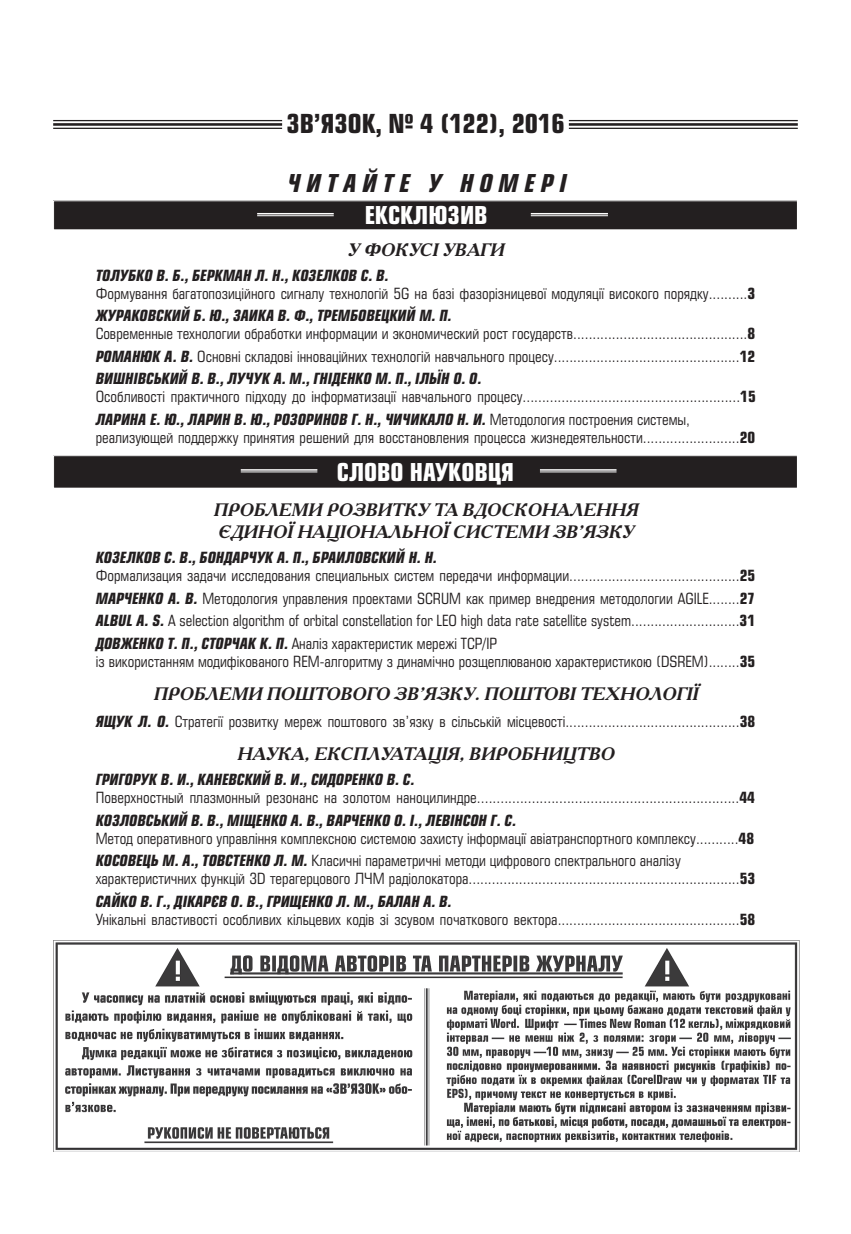
<style>
.page{position:relative;width:851px;height:1234px;background:#fff}
.page>*{position:absolute;margin:0;border:0;box-sizing:border-box;transform-origin:0 0}
.t1{font:700 25.5px "Europe Cond";color:#231f20}
.t2{font:700 24px "Europe Cond";color:#fff}
.t3{font:italic 700 24px "Europe Cond";color:#231f20}
.t4{font:italic 700 18px/21.6px "Academy C";color:#231f20}
.t5{font:15px/18px "Europe Cond";color:#231f20}
.t6{font:italic 700 15px "Europe Cond";color:#231f20}
.s1{font-weight:700;font-style:italic}
.s2{font-weight:700}
</style>
<div class="page">
<div style="left:54px;top:201px;width:743px;height:29px;background:#231f20"></div>
<hr style="left:257px;top:213px;width:77px;height:1px;background:#fff">
<hr style="left:257px;top:215px;width:77px;height:1px;background:#fff">
<hr style="left:530px;top:213px;width:78px;height:1px;background:#fff">
<hr style="left:530px;top:215px;width:78px;height:1px;background:#fff">
<div style="left:54px;top:455px;width:743px;height:33px;background:#231f20"></div>
<div style="left:53px;top:455px;width:744px;height:33px;border:1px solid #fff"></div>
<hr style="left:241px;top:469px;width:76px;height:1px;background:#fff">
<hr style="left:241px;top:471px;width:76px;height:1px;background:#fff">
<hr style="left:540px;top:469px;width:76px;height:1px;background:#fff">
<hr style="left:540px;top:471px;width:76px;height:1px;background:#fff">
<hr style="left:53px;top:120px;width:229px;height:1px;background:#231f20">
<hr style="left:53px;top:123px;width:229px;height:3px;background:#231f20">
<hr style="left:53px;top:128px;width:229px;height:1px;background:#231f20">
<hr style="left:568px;top:120px;width:229px;height:1px;background:#231f20">
<hr style="left:568px;top:123px;width:229px;height:3px;background:#231f20">
<hr style="left:568px;top:128px;width:229px;height:1px;background:#231f20">
<img style="left:53px;top:940px;width:746px;height:210px">
<h1 class="t1" style="left:286px;top:107px;width:280px">ЗВ’ЯЗОК, № 4 (122), 2016</h1>
<h2 class="t3" style="left:285px;top:167px;width:287px">Ч И ТА Й ТЕ У Н О М ЕР І</h2>
<h2 class="t2" style="left:364px;top:199px;width:124px">ЕКСКЛЮЗИВ</h2>
<p class="t4" style="left:347px;top:238px;width:163px">У ФОКУСІУВАГИ</p>
<p class="t5" style="left:96px;top:266px;width:661px"><span class="s1">Толубко В. Б., Беркман Л. Н., Козелков С. В.<br></span>Формування багатопозиційного сигналу технологій 5G на базі фазорізницевої модуляції високого порядку..........<span class="s2">3</span></p>
<p class="t5" style="left:96px;top:306px;width:661px"><span class="s1">Жураковский Б. Ю., Заика В. Ф., Трембовецкий М. П.<br></span>Современные технологии обработки информации и экономический рост государств.............................................<span class="s2">8</span></p>
<p class="t6" style="left:96px;top:346px;width:19px">РОМАН</p>
<p class="t5" style="left:96px;top:344px;width:661px;line-height:22.5px;text-indent:45px"><span class="s1">ЮК А. В.</span> Основні складові інноваційних технологій навчального процесу................................................<span class="s2">12<br></span><span class="s1">Вишнівський В. В., Лучук А. М., Гніденко М. П., Ільїн О. О.</span></p>
<p class="t5" style="left:96px;top:385px;width:661px;line-height:22.5px">Особливості практичного підходу до інформатизації навчального процесу........................................................<span class="s2">15<br></span><span class="s1">Ларина Е. Ю., Ларин В. Ю., Розоринов Г. Н., Чичикало Н. И.</span> Методология построения системы,</p>
<p class="t5" style="left:96px;top:428px;width:661px">реализующей поддержку принятия решений для восстановления процесса жизнедеятельности.........................<span class="s2">20</span></p>
<h2 class="t2" style="left:337px;top:455px;width:178px">СЛОВО НАУКОВЦЯ</h2>
<p class="t4" style="left:213px;top:498px;width:430px">ПРОБЛЕМИ РОЗВИТКУ ТА ВДОСКОНАЛЕННЯ<br>ЄДИНОЇ НАЦІОНАЛЬНОЇ СИСТЕМИ ЗВ’ЯЗКУ</p>
<p class="t5" style="left:96px;top:548px;width:661px"><span class="s1">Козелков С. В., Бондарчук А. П., Браиловский Н. Н.<br></span>Формализация задачи исследования специальных систем передачи информации............................................<span class="s2">25</span></p>
<p class="t5" style="left:96px;top:586px;width:661px;line-height:22.5px;text-align:justify"><span class="s1">МАРЧЕНКО А. В.</span> Методология управления проектами Scrum как пример внедрения методологии AGILE........<span class="s2">27<br></span><span class="s1">Albul A. S.</span> A selection algorithm of orbital constellation for LEO high data rate satellite system............................<span class="s2">31<br></span><span class="s1">ДОВЖЕНКО Т. П., СТОРЧАК К. П.</span> Аналіз характеристик мережі TCP/IP</p>
<p class="t5" style="left:96px;top:651px;width:661px">із використанням модифікованого REM-алгоритму з динамічно розщеплюваною характеристикою (DSREM)........<span class="s2">35</span></p>
<p class="t4" style="left:153px;top:682px;width:546px">ПРОБЛЕМИ ПОШТОВОГО ЗВ’ЯЗКУ.ПОШТОВІТЕХНОЛОГІЇ</p>
<p class="t5" style="left:96px;top:712px;width:661px"><span class="s1">ЯЩУК Л. О.</span> Стратегії розвитку мереж поштового зв’язку в сільській місцевості.............................................<span class="s2">38</span></p>
<p class="t4" style="left:237px;top:741px;width:383px">НАУКА,ЕКСПЛУАТАЦІЯ,ВИРОБНИЦТВО</p>
<p class="t5" style="left:96px;top:770px;width:660px"><span class="s1">Григорук В. И., Каневский В. И., Сидоренко В. С.<br></span>Поверхностный плазмонный резонанс на золотом наноцилиндре...................................................................<span class="s2">44</span></p>
<p class="t5" style="left:96px;top:811px;width:659px"><span class="s1">Козловський В. В., Міщенко А. В., Варченко О. І., Левінсон Г. С.<br></span>Метод оперативного управління комплексною системою захисту інформації авіатранспортного комплексу...........<span class="s2">48</span></p>
<p class="t5" style="left:96px;top:851px;width:661px"><span class="s1">Косовець М. А., Товстенко Л. М.</span> Класичні параметричні методи цифрового спектрального аналізу характеристичних функцій 3D терагерцового ЛЧМ радіолокатора......................................................................<span class="s2">53</span></p>
<p class="t5" style="left:96px;top:892px;width:661px"><span class="s1">Сайко В. Г., Дікарєв О. В., Грищенко Л. M., Балан А. В.<br></span>Унікальні властивості особливих кільцевих кодів зі зсувом початкового вектора...............................................<span class="s2">58</span></p>
</div>
